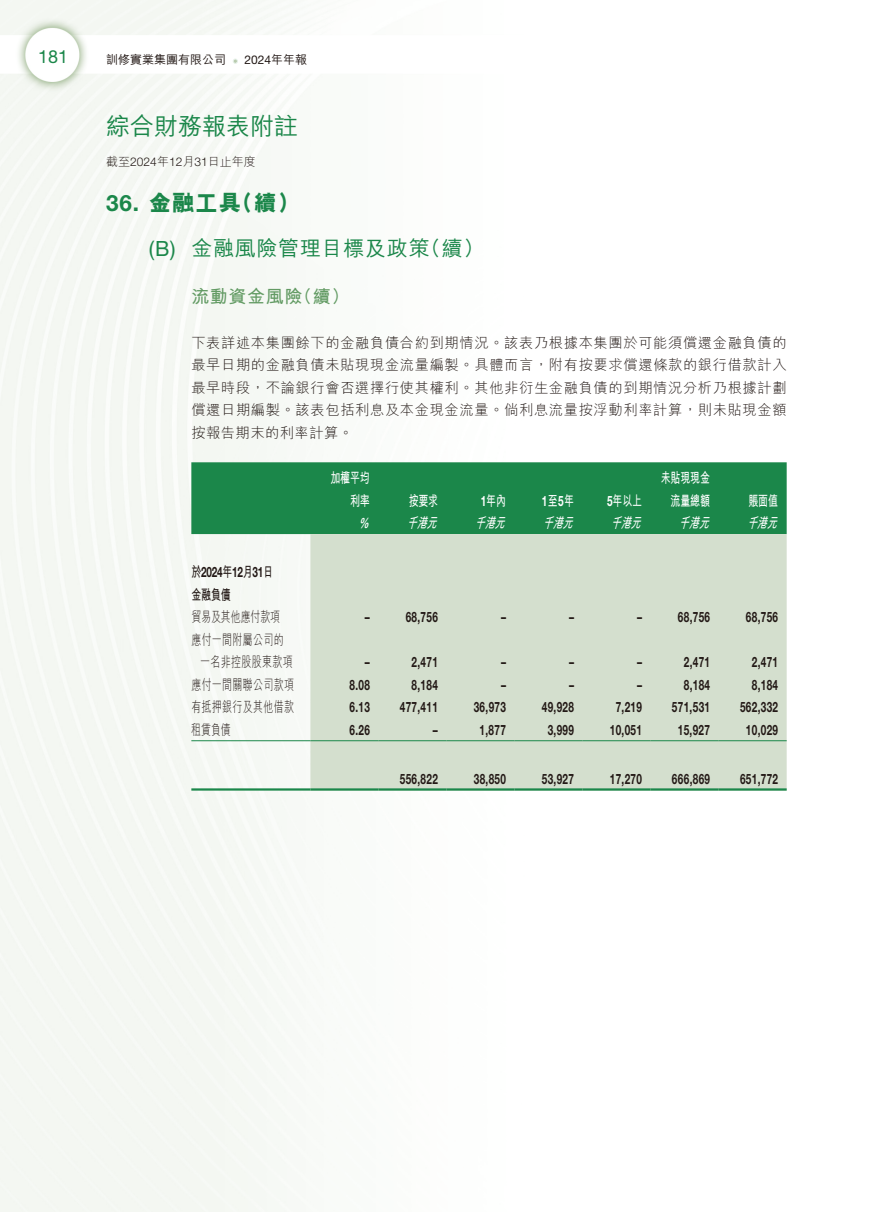
<style>
.page{position:relative;width:893px;height:1212px;background:#fff}
.page>*{position:absolute;margin:0;border:0;box-sizing:border-box;transform-origin:0 0}
.t1{font:500 24px "M Hei HK";color:#1b874a}
.t2{font:800 22.5px "M Hei HK";color:#1b874a}
.t3{font:500 21px "M Hei HK";letter-spacing:.035em;color:#1b874a}
.t4{font:21px "Helvetica Neue LT Std";color:#1b874a}
.t5{font:700 18px "M Hei HK";letter-spacing:.035em;color:#639b64}
.t6{font:18px "Helvetica Neue LT Std";color:#1b874a}
.t7{font:700 14.25px "Helvetica Neue LT Std";letter-spacing:.035em;color:#231916;scale:.7 1}
.t8{font:300 14.25px/22.5px "M Hei HK";letter-spacing:.035em;color:#231916;text-align:justify}
.t9{font:300 14.25px "M Hei HK";letter-spacing:.035em;color:#231916;scale:.7 1}
.t10{font:700 14.25px "M Hei HK";letter-spacing:-.01em;color:#fff;scale:.7 1}
.t11{font:italic 700 14.25px "M Hei HK";color:#fff;scale:.7 1}
.t12{font:300 14.25px/22.5px "M Hei HK";letter-spacing:.01em;color:#231916;scale:.7 1}
.t13{font:700 14.25px "M Hei HK";color:#231916;scale:.7 1}
.t14{font:italic 700 14.25px "Helvetica Neue LT Std";color:#fff;scale:.7 1}
.t15{font:300 12px "M Hei HK";color:#231916}
.t16{font:500 12px "M Hei HK";color:#231916}
.t17{font:12px "Helvetica Neue LT Std";color:#231916}
.s1{font-family:"M Hei HK";font-weight:500}
.s2{font-family:"Helvetica Neue LT Std"}
.s3{font-family:"Helvetica Neue LT Std";font-weight:700}
.s4{font-family:"M Hei HK"}
</style>
<div class="page">
<svg style="left:233px;top:59px;width:5px;height:5px"></svg>
<div style="left:191px;top:462px;width:596px;height:72px;background:#1b874a"></div>
<div style="left:310px;top:534px;width:477px;height:254px;background:#d4dfce"></div>
<hr style="left:191px;top:740px;width:119px;height:1px;background:#1b874a">
<hr style="left:310px;top:740px;width:68px;height:1px;background:#1b874a">
<hr style="left:378px;top:740px;width:68px;height:1px;background:#1b874a">
<hr style="left:446px;top:740px;width:68px;height:1px;background:#1b874a">
<hr style="left:514px;top:740px;width:69px;height:1px;background:#1b874a">
<hr style="left:583px;top:740px;width:68px;height:1px;background:#1b874a">
<hr style="left:651px;top:740px;width:68px;height:1px;background:#1b874a">
<hr style="left:719px;top:740px;width:68px;height:1px;background:#1b874a">
<hr style="left:191px;top:788px;width:119px;height:3px;background:#1b874a">
<hr style="left:310px;top:788px;width:68px;height:3px;background:#1b874a">
<hr style="left:378px;top:788px;width:68px;height:3px;background:#1b874a">
<hr style="left:446px;top:788px;width:68px;height:3px;background:#1b874a">
<hr style="left:514px;top:788px;width:69px;height:3px;background:#1b874a">
<hr style="left:583px;top:788px;width:68px;height:3px;background:#1b874a">
<hr style="left:651px;top:788px;width:68px;height:3px;background:#1b874a">
<hr style="left:719px;top:788px;width:68px;height:3px;background:#1b874a">
<p class="t6" style="left:38px;top:46px;width:32px">181</p>
<p class="t16" style="left:106px;top:50px;width:121px">訓修實業集團有限公司</p>
<p class="t17" style="left:244px;top:52px;width:64px">2024<span class="s1">年年報</span></p>
<h1 class="t1" style="left:106px;top:108px;width:193px">綜合財務報表附註</h1>
<p class="t15" style="left:106px;top:155px;width:151px">截至<span class="s2">2024</span>年<span class="s2">12</span>月<span class="s2">31</span>日止年度</p>
<h2 class="t2" style="left:231px;top:192px;width:71px">（續(</h2>
<h2 class="t2" style="left:106px;top:192px;width:136px"><span class="s3">36.</span> 金融工具</h2>
<h3 class="t4" style="left:149px;top:236px;width:28px">B( )</h3>
<h3 class="t3" style="left:191px;top:233px;width:240px">金融風險管理目標及政策</h3>
<h3 class="t3" style="left:420px;top:233px;width:66px">（續(</h3>
<p class="t5" style="left:191px;top:283px;width:113px">流動資金風險</p>
<p class="t8" style="left:191px;top:331px;width:597px">下表詳述本集團餘下的金融負債合約到期情況。該表乃根據本集團於可能須償還金融負債的最早日期的金融負債未貼現現金流量編製。具體而言，附有按要求償還條款的銀行借款計入最早時段，不論銀行會否選擇行使其權利。其他非衍生金融負債的到期情況分析乃根據計劃償還日期編製。該表包括利息及本金現金流量。倘利息流量按浮動利率計算，則未貼現金額按報告期末的利率計算。</p>
<p class="t10" style="left:330px;top:467px;width:58px">加權平均</p>
<p class="t10" style="left:607px;top:490px;width:51px"><span class="s2">5</span>年以上</p>
<p class="t5" style="left:294px;top:283px;width:57px">（續(</p>
<p class="t10" style="left:661px;top:467px;width:72px">未貼現現金</p>
<p class="t10" style="left:670px;top:490px;width:58px">流量總額</p>
<p class="t10" style="left:409px;top:490px;width:43px">按要求</p>
<p class="t10" style="left:481px;top:490px;width:38px"><span class="s2">1</span>年內</p>
<p class="t10" style="left:542px;top:490px;width:47px">至<span class="s2">1</span> 年<span class="s2">5</span></p>
<p class="t10" style="left:350px;top:490px;width:30px">利率</p>
<p class="t10" style="left:748px;top:490px;width:44px">賬面值</p>
<p class="t14" style="left:358px;top:514px;width:22px">%</p>
<p class="t11" style="left:407px;top:512px;width:51px">千港元</p>
<p class="t11" style="left:475px;top:512px;width:51px">千港元</p>
<p class="t11" style="left:543px;top:512px;width:51px">千港元</p>
<p class="t11" style="left:611px;top:512px;width:51px">千港元</p>
<p class="t11" style="left:679px;top:512px;width:51px">千港元</p>
<p class="t11" style="left:747px;top:512px;width:51px">千港元</p>
<p class="t7" style="left:191px;top:563px;width:118px"><span class="s4">於</span>2024<span class="s4">年</span>12<span class="s4">月</span>31<span class="s4">日</span></p>
<p class="t13" style="left:191px;top:584px;width:58px">金融負債</p>
<p class="t12" style="left:191px;top:605px;width:134px">貿易及其他應付款項應付一間附屬公司的</p>
<p class="t7" style="left:365px;top:608px;width:9px">–</p>
<p class="t7" style="left:406px;top:608px;width:48px">68,756</p>
<p class="t7" style="left:501px;top:608px;width:9px">–</p>
<p class="t7" style="left:569px;top:608px;width:9px">–</p>
<p class="t7" style="left:637px;top:608px;width:9px">–</p>
<p class="t7" style="left:678px;top:608px;width:48px">68,756</p>
<p class="t7" style="left:746px;top:608px;width:48px">68,756</p>
<p class="t9" style="left:200px;top:655px;width:134px">一名非控股股東款項</p>
<p class="t7" style="left:365px;top:653px;width:9px">–</p>
<p class="t7" style="left:412px;top:653px;width:39px">2,471</p>
<p class="t7" style="left:501px;top:653px;width:9px">–</p>
<p class="t7" style="left:569px;top:653px;width:9px">–</p>
<p class="t7" style="left:637px;top:653px;width:9px">–</p>
<p class="t7" style="left:684px;top:653px;width:39px">2,471</p>
<p class="t7" style="left:752px;top:653px;width:39px">2,471</p>
<p class="t9" style="left:191px;top:677px;width:148px">應付一間關聯公司款項</p>
<p class="t7" style="left:349px;top:676px;width:31px">8.08</p>
<p class="t7" style="left:412px;top:676px;width:39px">8,184</p>
<p class="t7" style="left:501px;top:676px;width:9px">–</p>
<p class="t7" style="left:569px;top:676px;width:9px">–</p>
<p class="t7" style="left:637px;top:676px;width:9px">–</p>
<p class="t7" style="left:684px;top:676px;width:39px">8,184</p>
<p class="t7" style="left:752px;top:676px;width:39px">8,184</p>
<p class="t9" style="left:191px;top:700px;width:148px">有抵押銀行及其他借款</p>
<p class="t7" style="left:349px;top:698px;width:31px">6.13</p>
<p class="t7" style="left:400px;top:698px;width:56px">477,411</p>
<p class="t7" style="left:474px;top:698px;width:48px">36,973</p>
<p class="t7" style="left:542px;top:698px;width:48px">49,928</p>
<p class="t7" style="left:616px;top:698px;width:39px">7,219</p>
<p class="t7" style="left:672px;top:698px;width:56px">571,531</p>
<p class="t7" style="left:740px;top:698px;width:56px">562,332</p>
<p class="t9" style="left:191px;top:722px;width:58px">租賃負債</p>
<p class="t7" style="left:349px;top:721px;width:31px">6.26</p>
<p class="t7" style="left:433px;top:721px;width:9px">–</p>
<p class="t7" style="left:480px;top:721px;width:39px">1,877</p>
<p class="t7" style="left:548px;top:721px;width:39px">3,999</p>
<p class="t7" style="left:610px;top:721px;width:48px">10,051</p>
<p class="t7" style="left:678px;top:721px;width:48px">15,927</p>
<p class="t7" style="left:746px;top:721px;width:48px">10,029</p>
<p class="t7" style="left:400px;top:770px;width:56px">556,822</p>
<p class="t7" style="left:474px;top:770px;width:48px">38,850</p>
<p class="t7" style="left:542px;top:770px;width:48px">53,927</p>
<p class="t7" style="left:610px;top:770px;width:48px">17,270</p>
<p class="t7" style="left:672px;top:770px;width:56px">666,869</p>
<p class="t7" style="left:740px;top:770px;width:56px">651,772</p>
</div>
